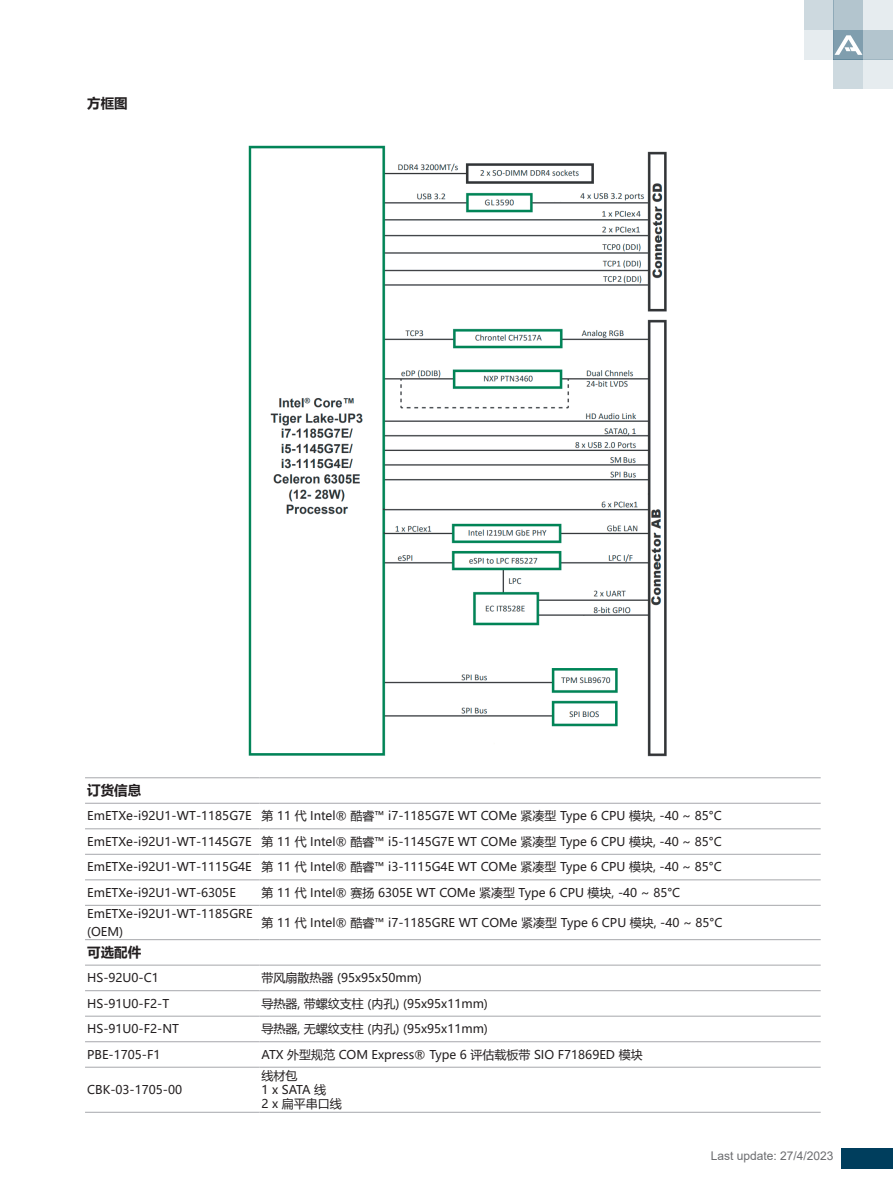
<style>
.page{position:relative;width:893px;height:1191px;background:#fff}
.page>*{position:absolute;margin:0;border:0;box-sizing:border-box;transform-origin:0 0}
.Table_Key_Fields{font:700 13.5px "Microsoft Ya Hei";color:#231f20}
.Accessory_Pix_Column{font:12px "Microsoft Ya Hei";color:#231f20}
.Left_Table_body_text{font:12px/18px "Microsoft Ya Hei";color:#231f20}
.page_number{font:12px "Arial";color:#6c6d70}
</style>
<div class="page">
<div style="left:863px;top:30px;width:30px;height:30px;background:#b3c5ce"></div>
<div style="left:863px;top:60px;width:30px;height:29px;background:#e6ecef"></div>
<div style="left:834px;top:30px;width:29px;height:30px;background:#809eae"></div>
<div style="left:804px;top:30px;width:30px;height:30px;background:#e6ecef"></div>
<div style="left:804px;top:0;width:30px;height:30px;background:#cdd9df"></div>
<div style="left:834px;top:60px;width:29px;height:29px;background:#cdd9df"></div>
<div style="left:834px;top:0;width:29px;height:30px;background:#b3c5ce"></div>
<div style="left:863px;top:0;width:30px;height:30px;background:#e6ecef"></div>
<svg style="left:834px;top:35px;width:28px;height:20px"></svg>
<div style="left:841px;top:1148px;width:52px;height:20px;background:#003e5d"></div>
<hr style="left:85px;top:777px;width:174px;height:1px;background:#b0b1b5">
<hr style="left:259px;top:777px;width:562px;height:1px;background:#b0b1b5">
<hr style="left:85px;top:802px;width:174px;height:2px;background:#b0b1b5">
<hr style="left:259px;top:802px;width:562px;height:2px;background:#b0b1b5">
<hr style="left:85px;top:828px;width:174px;height:1px;background:#b0b1b5">
<hr style="left:259px;top:828px;width:562px;height:1px;background:#b0b1b5">
<hr style="left:85px;top:853px;width:174px;height:2px;background:#b0b1b5">
<hr style="left:259px;top:853px;width:562px;height:2px;background:#b0b1b5">
<hr style="left:85px;top:879px;width:174px;height:1px;background:#b0b1b5">
<hr style="left:259px;top:879px;width:562px;height:1px;background:#b0b1b5">
<hr style="left:85px;top:904px;width:174px;height:2px;background:#b0b1b5">
<hr style="left:259px;top:904px;width:562px;height:2px;background:#b0b1b5">
<hr style="left:85px;top:939px;width:174px;height:1px;background:#b0b1b5">
<hr style="left:259px;top:939px;width:562px;height:1px;background:#b0b1b5">
<hr style="left:85px;top:964px;width:174px;height:1px;background:#b0b1b5">
<hr style="left:259px;top:964px;width:562px;height:1px;background:#b0b1b5">
<hr style="left:85px;top:990px;width:174px;height:1px;background:#b0b1b5">
<hr style="left:259px;top:990px;width:562px;height:1px;background:#b0b1b5">
<hr style="left:85px;top:1015px;width:174px;height:1px;background:#b0b1b5">
<hr style="left:259px;top:1015px;width:562px;height:1px;background:#b0b1b5">
<hr style="left:85px;top:1041px;width:174px;height:1px;background:#b0b1b5">
<hr style="left:259px;top:1041px;width:562px;height:1px;background:#b0b1b5">
<hr style="left:85px;top:1066px;width:174px;height:1px;background:#b0b1b5">
<hr style="left:259px;top:1066px;width:562px;height:1px;background:#b0b1b5">
<hr style="left:85px;top:1111px;width:174px;height:1px;background:#b0b1b5">
<hr style="left:259px;top:1111px;width:562px;height:1px;background:#b0b1b5">
<img style="left:248px;top:145px;width:419px;height:612px">
<p class="Table_Key_Fields" style="left:87px;top:94px;width:42px">方框图</p>
<p class="Table_Key_Fields" style="left:87px;top:781px;width:55px">订货信息</p>
<p class="Left_Table_body_text" style="left:87px;top:806px;width:166px">EmETXe-i92U1-WT-1185G7E</p>
<p class="Accessory_Pix_Column" style="left:261px;top:808px;width:462px">第 11 代 Intel® 酷睿™ i7-1185G7E WT COMe 紧凑型 Type 6 CPU 模块, -40 ~ 85°C</p>
<p class="Left_Table_body_text" style="left:87px;top:832px;width:166px">EmETXe-i92U1-WT-1145G7E</p>
<p class="Accessory_Pix_Column" style="left:261px;top:833px;width:462px">第 11 代 Intel® 酷睿™ i5-1145G7E WT COMe 紧凑型 Type 6 CPU 模块, -40 ~ 85°C</p>
<p class="Left_Table_body_text" style="left:87px;top:857px;width:166px">EmETXe-i92U1-WT-1115G4E</p>
<p class="Accessory_Pix_Column" style="left:261px;top:859px;width:462px">第 11 代 Intel® 酷睿™ i3-1115G4E WT COMe 紧凑型 Type 6 CPU 模块, -40 ~ 85°C</p>
<p class="Left_Table_body_text" style="left:87px;top:883px;width:150px">EmETXe-i92U1-WT-6305E</p>
<p class="Accessory_Pix_Column" style="left:261px;top:884px;width:420px">第 11 代 Intel® 赛扬 6305E WT COMe 紧凑型 Type 6 CPU 模块, -40 ~ 85°C</p>
<p class="Left_Table_body_text" style="left:87px;top:904px;width:167px">EmETXe-i92U1-WT-1185GRE (OEM)</p>
<p class="Accessory_Pix_Column" style="left:261px;top:914px;width:462px">第 11 代 Intel® 酷睿™ i7-1185GRE WT COMe 紧凑型 Type 6 CPU 模块, -40 ~ 85°C</p>
<p class="Table_Key_Fields" style="left:87px;top:943px;width:55px">可选配件</p>
<p class="Left_Table_body_text" style="left:87px;top:968px;width:73px">HS-92U0-C1</p>
<p class="Accessory_Pix_Column" style="left:261px;top:969px;width:162px">带风扇散热器 (95x95x50mm)</p>
<p class="Left_Table_body_text" style="left:87px;top:994px;width:84px">HS-91U0-F2-T</p>
<p class="Accessory_Pix_Column" style="left:261px;top:995px;width:228px">导热器, 带螺纹支柱 (内孔) (95x95x11mm)</p>
<p class="Left_Table_body_text" style="left:87px;top:1019px;width:93px">HS-91U0-F2-NT</p>
<p class="Accessory_Pix_Column" style="left:261px;top:1020px;width:228px">导热器, 无螺纹支柱 (内孔) (95x95x11mm)</p>
<p class="Left_Table_body_text" style="left:87px;top:1045px;width:75px">PBE-1705-F1</p>
<p class="Accessory_Pix_Column" style="left:261px;top:1046px;width:383px">ATX 外型规范 COM Express® Type 6 评估载板带 SIO F71869ED 模块</p>
<p class="Left_Table_body_text" style="left:87px;top:1080px;width:97px">CBK-03-1705-00</p>
<p class="Accessory_Pix_Column" style="left:261px;top:1067px;width:37px">线材包</p>
<p class="Accessory_Pix_Column" style="left:261px;top:1081px;width:66px">1 x SATA 线</p>
<p class="Accessory_Pix_Column" style="left:261px;top:1096px;width:82px">2 x 扁平串口线</p>
<p class="page_number" style="left:711px;top:1147px;width:124px">Last update: 27/4/2023</p>
</div>
